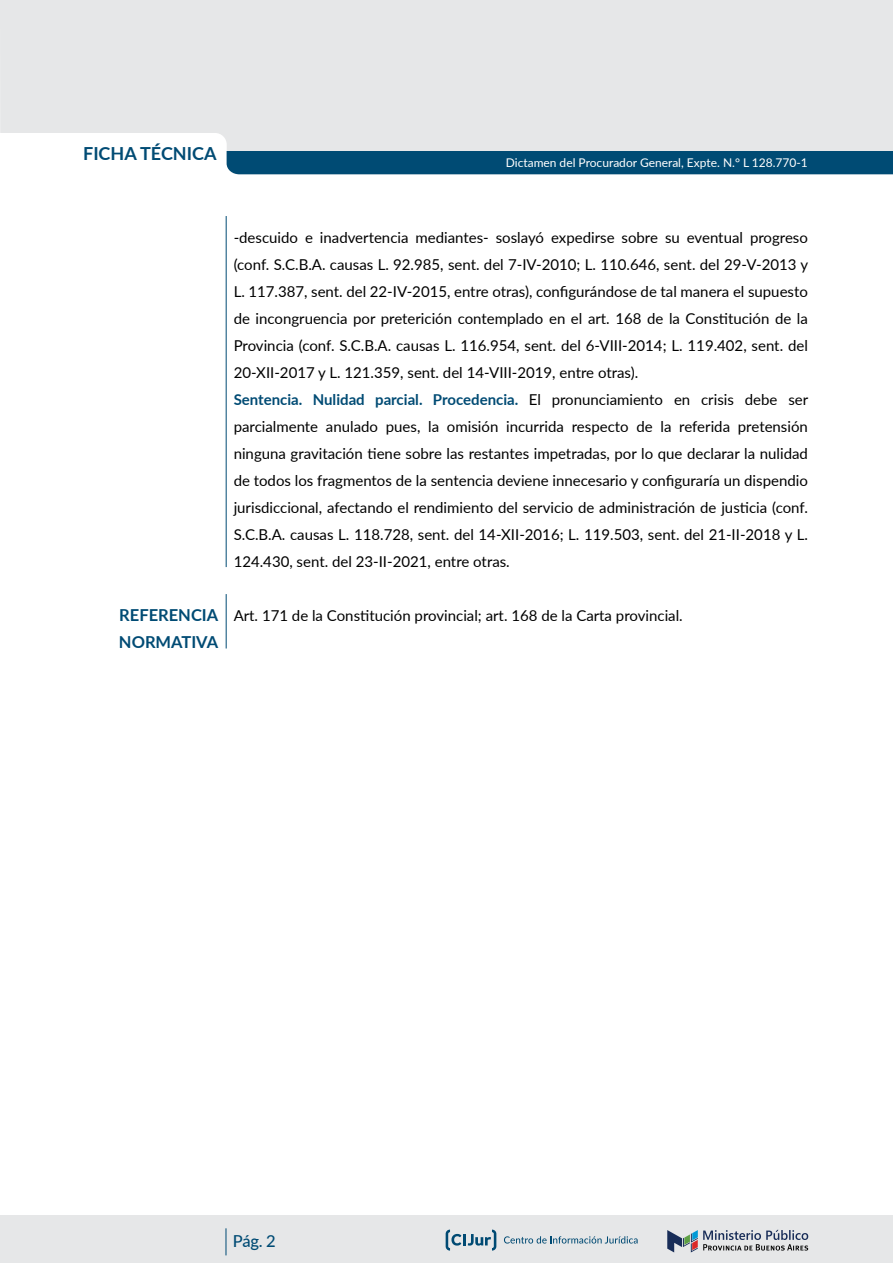
<style>
.page{position:relative;width:893px;height:1263px;background:#fff}
.page>*{position:absolute;margin:0;border:0;box-sizing:border-box;transform-origin:0 0}
.t1{font:700 18px "Lato";color:#004b74}
.t2{font:700 16.5px/27px "Lato";color:#004b74}
.t3{font:500 16.5px "Lato";color:#004b74}
.t4{font:15px/27px "Lato";color:#000}
.t5{font:12px "Lato";color:#fff}
.s1{font-weight:700;color:#004b74}
</style>
<div class="page">
<div style="left:0;top:1215px;width:893px;height:48px;background:#e6e7e8"></div>
<svg style="left:667px;top:1230px;width:141px;height:22px"></svg>
<svg style="left:504px;top:1236px;width:134px;height:7px"></svg>
<svg style="left:446px;top:1229px;width:50px;height:21px"></svg>
<svg style="left:226px;top:1228px;width:1px;height:27px"></svg>
<div style="left:0;top:0;width:893px;height:166px;background:#e6e7e8"></div>
<hr style="left:226px;top:216px;width:1px;height:351px;background:#004b74">
<div style="left:227px;top:151px;width:666px;height:23px;background:#004b74"></div>
<hr style="left:226px;top:594px;width:1px;height:54px;background:#004b74">
<p class="t1" style="left:83px;top:140px;width:135px">FICHA TÉCNICA</p>
<p class="t5" style="left:506px;top:155px;width:304px">Dictamen del Procurador General, Expte. N.° L 128.770-1</p>
<p class="t4" style="left:234px;top:223px;width:576px">-descuido e inadvertencia mediantes- soslayó expedirse sobre su eventual progreso (conf. S.C.B.A. causas L. 92.985, sent. del 7-IV-2010; L. 110.646, sent. del 29-V-2013 y L. 117.387, sent. del 22-IV-2015, entre otras), configurándose de tal manera el supuesto de incongruencia por preterición contemplado en el art. 168 de la Constitución de la Provincia (conf. S.C.B.A. causas L. 116.954, sent. del 6-VIII-2014; L. 119.402, sent. del 20-XII-2017 y L. 121.359, sent. del 14-VIII-2019, entre otras).<br><span class="s1">Sentencia. Nulidad parcial. Procedencia.</span> El pronunciamiento en crisis debe ser parcialmente anulado pues, la omisión incurrida respecto de la referida pretensión ninguna gravitación tiene sobre las restantes impetradas, por lo que declarar la nulidad de todos los fragmentos de la sentencia deviene innecesario y configuraría un dispendio jurisdiccional, afectando el rendimiento del servicio de administración de justicia (conf.<br>S.C.B.A. causas L. 118.728, sent. del 14-XII-2016; L. 119.503, sent. del 21-II-2018 y L.<br>124.430, sent. del 23-II-2021, entre otras.</p>
<p class="t2" style="left:119px;top:601px;width:101px">REFERENCIA<br>NORMATIVA</p>
<p class="t4" style="left:234px;top:601px;width:451px">Art. 171 de la Constitución provincial; art. 168 de la Carta provincial.</p>
<p class="t3" style="left:233px;top:1229px;width:44px">Pág. 2</p>
</div>
